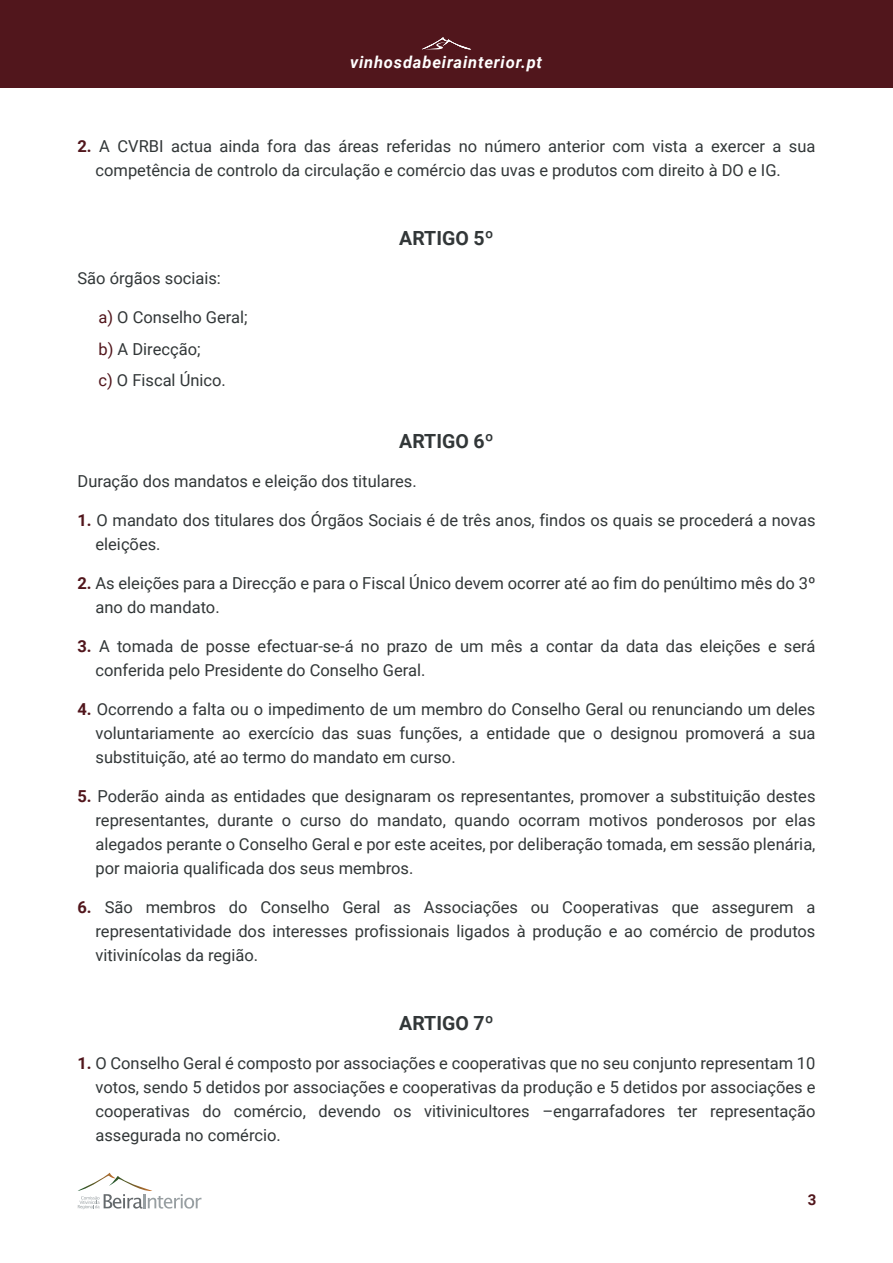
<style>
.page{position:relative;width:893px;height:1263px;background:#fff}
.page>*{position:absolute;margin:0;border:0;box-sizing:border-box;transform-origin:0 0}
.t1{font:700 19.5px "Roboto";color:#323738}
.t2{font:16.5px/24px "Roboto";color:#323738}
.t3{font:italic 700 16.5px "Roboto";letter-spacing:.05em;color:#fff}
.t4{font:700 15px "Roboto";color:#51161c}
.s1{font-weight:700;color:#51161c}
.s2{color:#51161c}
</style>
<div class="page">
<div style="left:0;top:0;width:893px;height:88px;background:#51161c"></div>
<svg style="left:422px;top:37px;width:49px;height:13px"></svg>
<svg style="left:77px;top:1173px;width:124px;height:36px"></svg>
<p class="t3" style="left:350px;top:50px;width:194px">vinhosdabeirainterior.pt</p>
<p class="t2" style="left:96px;top:133px;width:721px;text-indent:-18px"><span class="s1">2.</span> A CVRBI actua ainda fora das áreas referidas no número anterior com vista a exercer a sua competência de controlo da circulação e comércio das uvas e produtos com direito à DO e IG.</p>
<p class="t2" style="left:78px;top:265px;width:145px">São órgãos sociais:</p>
<p class="t2" style="left:99px;top:301px;width:151px;line-height:31.5px"><span class="s2">a)</span> O Conselho Geral; <span class="s2">b)</span> A Direcção;<br><span class="s2">c)</span> O Fiscal Único.</p>
<p class="t1" style="left:399px;top:224px;width:96px">ARTIGO 5º</p>
<p class="t1" style="left:399px;top:427px;width:96px">ARTIGO 6º</p>
<p class="t2" style="left:78px;top:468px;width:341px">Duração dos mandatos e eleição dos titulares.</p>
<p class="t2" style="left:95px;top:507px;width:722px;text-indent:-18px"><span class="s1">1.</span> O mandato dos titulares dos Órgãos Sociais é de três anos, findos os quais se procederá a novas eleições.</p>
<p class="t2" style="left:95px;top:570px;width:721px;text-indent:-18px"><span class="s1">2.</span> As eleições para a Direcção e para o Fiscal Único devem ocorrer até ao fim do penúltimo mês do 3º ano do mandato.</p>
<p class="t2" style="left:95px;top:633px;width:721px;text-indent:-18px"><span class="s1">3.</span> A tomada de posse efectuar-se-á no prazo de um mês a contar da data das eleições e será conferida pelo Presidente do Conselho Geral.</p>
<p class="t2" style="left:95px;top:696px;width:721px;text-align:justify;text-indent:-18px"><span class="s1">4.</span> Ocorrendo a falta ou o impedimento de um membro do Conselho Geral ou renunciando um deles voluntariamente ao exercício das suas funções, a entidade que o designou promoverá a sua substituição, até ao termo do mandato em curso.</p>
<p class="t2" style="left:95px;top:783px;width:722px;text-align:justify;text-indent:-18px"><span class="s1">5.</span> Poderão ainda as entidades que designaram os representantes, promover a substituição destes representantes, durante o curso do mandato, quando ocorram motivos ponderosos por elas alegados perante o Conselho Geral e por este aceites, por deliberação tomada, em sessão plenária, por maioria qualificada dos seus membros.</p>
<p class="t2" style="left:95px;top:894px;width:721px;text-align:justify;text-indent:-18px"><span class="s1">6.</span> São membros do Conselho Geral as Associações ou Cooperativas que assegurem a representatividade dos interesses profissionais ligados à produção e ao comércio de produtos vitivinícolas da região.</p>
<p class="t1" style="left:399px;top:1009px;width:96px">ARTIGO 7º</p>
<p class="t2" style="left:95px;top:1050px;width:721px;text-align:justify;text-indent:-18px"><span class="s1">1.</span> O Conselho Geral é composto por associações e cooperativas que no seu conjunto representam 10 votos, sendo 5 detidos por associações e cooperativas da produção e 5 detidos por associações e cooperativas do comércio, devendo os vitivinicultores –engarrafadores ter representação assegurada no comércio.</p>
<p class="t4" style="left:808px;top:1189px;width:10px">3</p>
</div>
